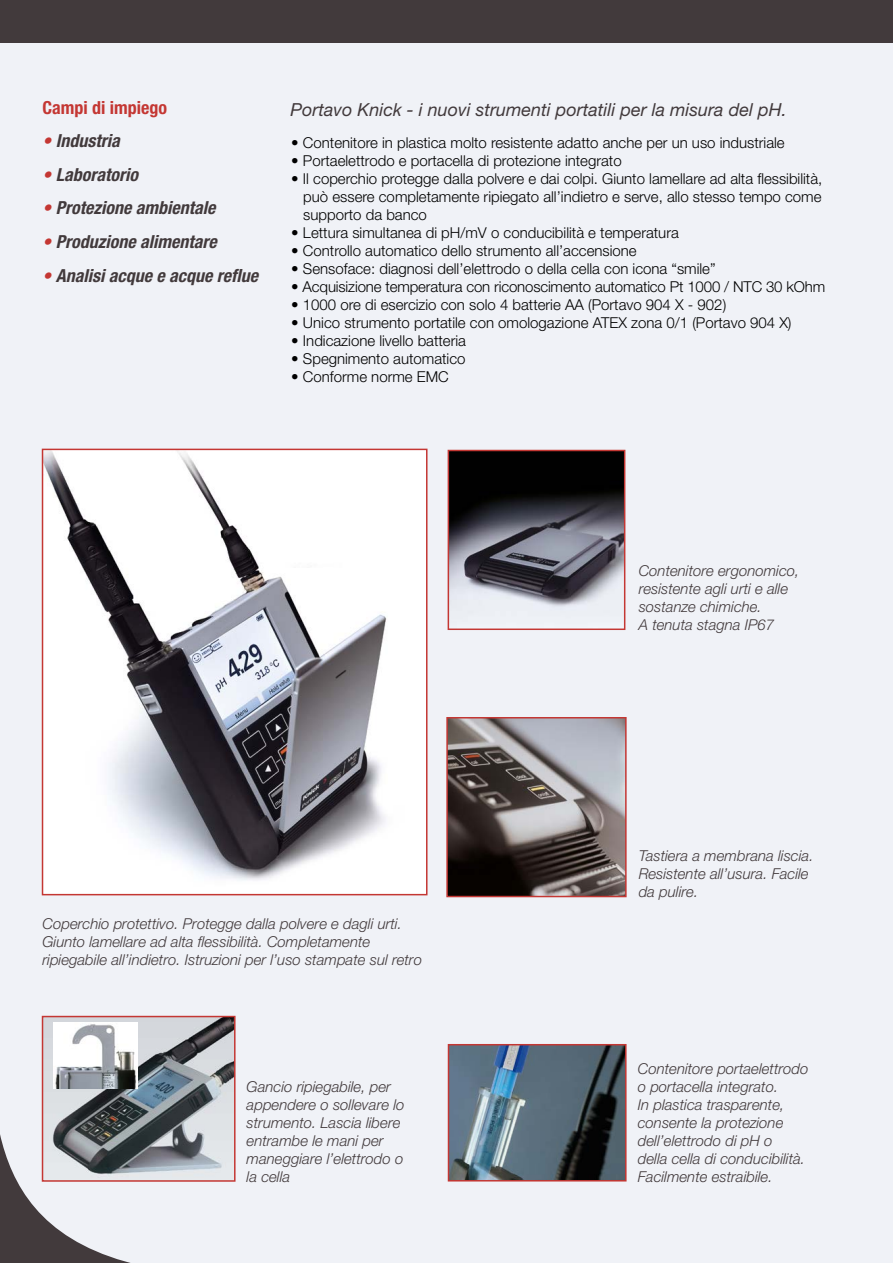
<style>
.page{position:relative;width:893px;height:1263px;background:#f0f2f7}
.page>*{position:absolute;margin:0;border:0;box-sizing:border-box;transform-origin:0 0}
.t1{font:italic 700 condensed 18px "Helvetica Neue LT Std";color:#423a3c}
.t2{font:italic 18px "Helvetica Neue LT Std";color:#423a3c}
.t3{font:700 condensed 18px "Helvetica Neue LT Std";color:#c43733}
.t4{font:300 15px/18px "Helvetica Neue LT Std";color:#000;text-align:justify}
.t5{font:italic 300 15px/18px "Helvetica Neue LT Std";color:#423a3c}
.s1{color:#c43733}
</style>
<div class="page">
<img style="left:45px;top:452px;width:379px;height:440px">
<div style="left:42px;top:449px;width:385px;height:446px;border:2px solid #c43733"></div>
<img style="left:451px;top:453px;width:171px;height:154px">
<div style="left:448px;top:450px;width:177px;height:180px;border:2px solid #c43733"></div>
<img style="left:451px;top:1047px;width:173px;height:131px">
<div style="left:448px;top:1044px;width:179px;height:137px;border:2px solid #c43733"></div>
<img style="left:45px;top:1019px;width:188px;height:21px">
<div style="left:42px;top:1016px;width:194px;height:166px;border:2px solid #c43733"></div>
<img style="left:53px;top:1022px;width:84px;height:18px">
<img style="left:449px;top:720px;width:175px;height:174px">
<div style="left:446px;top:717px;width:181px;height:180px;border:2px solid #c43733"></div>
<div style="left:0;top:0;width:893px;height:43px;background:#423a3c"></div>
<svg style="left:0;top:1040px;width:236px;height:223px"></svg>
<p class="t3" style="left:43px;top:96px;width:126px">Campi di impiego</p>
<p class="t2" style="left:291px;top:99px;width:498px">Portavo Knick - i nuovi strumenti portatili per la misura del pH.</p>
<p class="t1" style="left:43px;top:130px;width:79px"><span class="s1">•</span> Industria</p>
<p class="t1" style="left:43px;top:163px;width:97px"><span class="s1">•</span> Laboratorio</p>
<p class="t1" style="left:43px;top:197px;width:174px"><span class="s1">•</span> Protezione ambientale</p>
<p class="t1" style="left:43px;top:231px;width:176px"><span class="s1">•</span> Produzione alimentare</p>
<p class="t1" style="left:43px;top:264px;width:217px"><span class="s1">•</span> Analisi acque e acque reflue</p>
<p class="t4" style="left:291px;top:133px;width:495px">• Contenitore in plastica molto resistente adatto anche per un uso industriale</p>
<p class="t4" style="left:291px;top:151px;width:332px">• Portaelettrodo e portacella di protezione integrato</p>
<p class="t4" style="left:303px;top:169px;width:521px;text-indent:-12px">• Il coperchio protegge dalla polvere e dai colpi. Giunto lamellare ad alta flessibilità, può essere completamente ripiegato all’indietro e serve, allo stesso tempo come supporto da banco</p>
<p class="t4" style="left:291px;top:223px;width:389px">• Lettura simultanea di pH/mV o conducibilità e temperatura</p>
<p class="t4" style="left:291px;top:241px;width:347px">• Controllo automatico dello strumento all’accensione</p>
<p class="t4" style="left:291px;top:259px;width:426px">• Sensoface: diagnosi dell’elettrodo o della cella con icona “smile”</p>
<p class="t4" style="left:291px;top:277px;width:535px">• Acquisizione temperatura con riconoscimento automatico Pt 1000 / NTC 30 kOhm</p>
<p class="t4" style="left:291px;top:295px;width:436px">• 1000 ore di esercizio con solo 4 batterie AA (Portavo 904 X - 902)</p>
<p class="t4" style="left:291px;top:313px;width:502px">• Unico strumento portatile con omologazione ATEX zona 0/1 (Portavo 904 X)</p>
<p class="t4" style="left:291px;top:331px;width:176px">• Indicazione livello batteria</p>
<p class="t4" style="left:291px;top:349px;width:176px">• Spegnimento automatico</p>
<p class="t4" style="left:291px;top:367px;width:159px">• Conforme norme EMC</p>
<p class="t5" style="left:639px;top:561px;width:162px">Contenitore ergonomico, resistente agli urti e alle sostanze chimiche.<br>A tenuta stagna IP67</p>
<p class="t5" style="left:43px;top:915px;width:381px">Coperchio protettivo. Protegge dalla polvere e dagli urti.<br>Giunto lamellare ad alta flessibilità. Completamente ripiegabile all’indietro. Istruzioni per l’uso stampate sul retro</p>
<p class="t5" style="left:247px;top:1077px;width:159px">Gancio ripiegabile, per appendere o sollevare lo strumento. Lascia libere entrambe le mani per maneggiare l’elettrodo o la cella</p>
<p class="t5" style="left:639px;top:847px;width:176px">Tastiera a membrana liscia.<br>Resistente all’usura. Facile da pulire.</p>
<p class="t5" style="left:638px;top:1059px;width:172px">Contenitore portaelettrodo o portacella integrato.<br>In plastica trasparente, consente la protezione dell’elettrodo di pH o<br>della cella di conducibilità.<br>Facilmente estraibile.</p>
</div>
